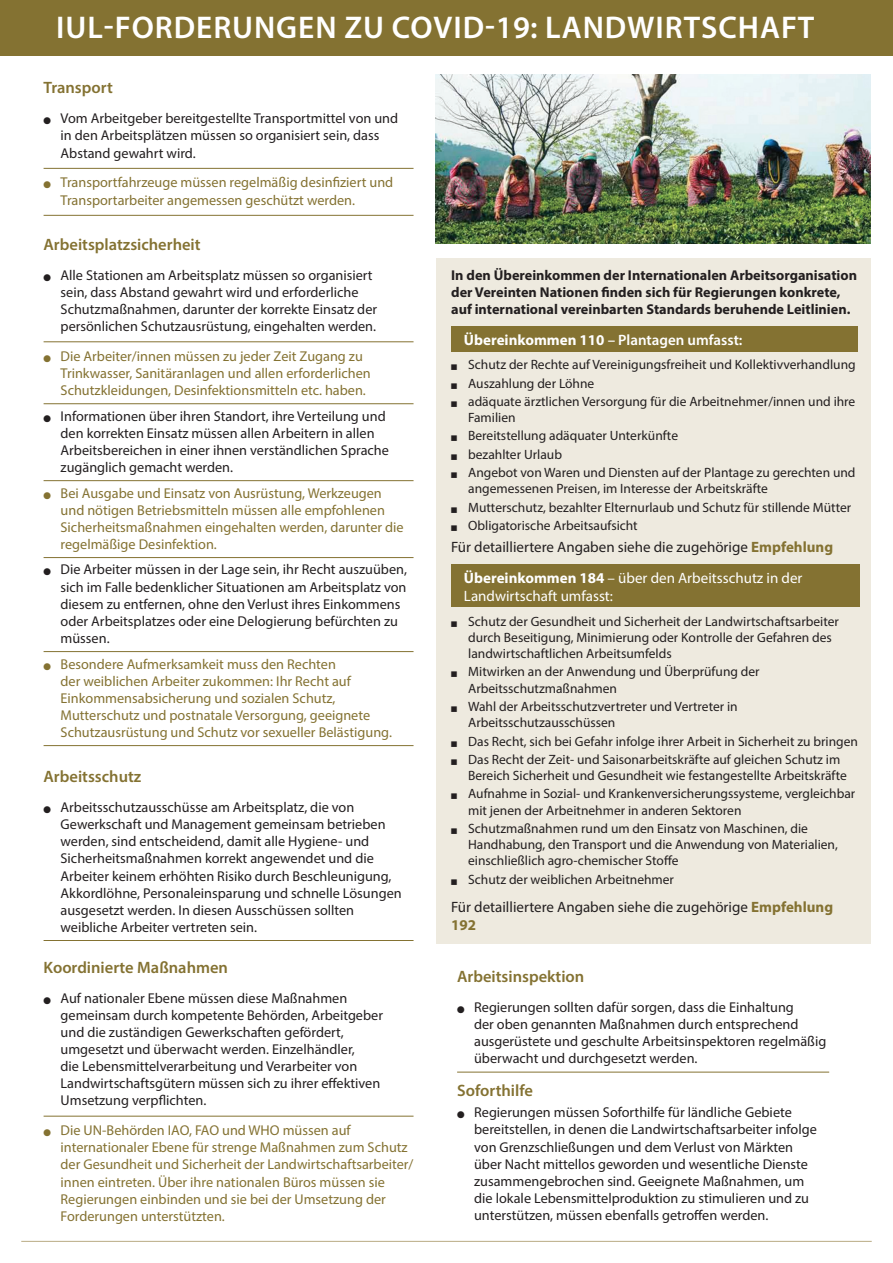
<style>
.page{position:relative;width:893px;height:1263px;background:#fff}
.page>*{position:absolute;margin:0;border:0;box-sizing:border-box;transform-origin:0 0}
.t1{font:600 31.5px "Myriad Pro";letter-spacing:.03em;color:#fff}
.t2{font:600 16.5px "Myriad Pro";color:#847232}
.t3{font:15px/30.8px "Myriad Pro";color:#231f20}
.t4{font:600 15px "Myriad Pro";color:#fff}
.t5{font:15px "Myriad Pro";color:#fff}
.t6{font:14.25px/17.1px "Myriad Pro";color:#231f20}
.t7{font:14.25px/17.1px "Myriad Pro";color:#847232}
.t8{font:700 14.25px/17.1px "Myriad Pro";color:#231f20}
.t9{font:13.5px/16.2px "Myriad Pro";color:#231f20}
.s1{font-weight:700}
.s2{font-weight:700;color:#847232}
.s3{font-weight:700;color:#fff}
.s4{color:#fff}
</style>
<div class="page">
<div style="left:437px;top:258px;width:434px;height:686px;background:#eeeadf"></div>
<hr style="left:21px;top:1241px;width:851px;height:1px;background:#b9ab84">
<div style="left:451px;top:564px;width:408px;height:43px;background:#847232"></div>
<hr style="left:44px;top:168px;width:370px;height:1px;background:#847232">
<hr style="left:44px;top:215px;width:370px;height:1px;background:#847232">
<hr style="left:44px;top:342px;width:370px;height:1px;background:#847232">
<hr style="left:44px;top:403px;width:370px;height:1px;background:#847232">
<hr style="left:44px;top:480px;width:370px;height:1px;background:#847232">
<hr style="left:44px;top:557px;width:370px;height:1px;background:#847232">
<hr style="left:44px;top:651px;width:370px;height:1px;background:#847232">
<hr style="left:44px;top:745px;width:370px;height:1px;background:#847232">
<hr style="left:44px;top:940px;width:370px;height:1px;background:#847232">
<hr style="left:44px;top:1116px;width:370px;height:1px;background:#847232">
<hr style="left:457px;top:1072px;width:372px;height:1px;background:#847232">
<div style="left:0;top:1px;width:893px;height:55px;background:#847232"></div>
<div style="left:451px;top:326px;width:407px;height:26px;background:#847232"></div>
<img style="left:436px;top:75px;width:435px;height:168px">
<h1 class="t1" style="left:56px;top:8px;width:760px">IUL-FORDERUNGEN ZU COVID-19: LANDWIRTSCHAFT</h1>
<p class="t2" style="left:44px;top:77px;width:71px">Transport</p>
<p class="t6" style="left:61px;top:110px;width:339px;text-indent:-17px">● Vom Arbeitgeber bereitgestellte Transportmittel von und in den Arbeitsplätzen müssen so organisiert sein, dass<br>Abstand gewahrt wird.</p>
<p class="t7" style="left:61px;top:174px;width:334px;text-indent:-17px">● Transportfahrzeuge müssen regelmäßig desinfiziert und<br>Transportarbeiter angemessen geschützt werden.</p>
<p class="t2" style="left:44px;top:234px;width:159px">Arbeitsplatzsicherheit</p>
<p class="t6" style="left:61px;top:266px;width:318px;text-indent:-17px">● Alle Stationen am Arbeitsplatz müssen so organisiert sein, dass Abstand gewahrt wird und erforderliche Schutzmaßnahmen, darunter der korrekte Einsatz der persönlichen Schutzausrüstung, eingehalten werden.</p>
<p class="t7" style="left:61px;top:347px;width:312px;text-indent:-17px">● Die Arbeiter/innen müssen zu jeder Zeit Zugang zu<br>Trinkwasser, Sanitäranlagen und allen erforderlichen<br>Schutzkleidungen, Desinfektionsmitteln etc. haben.</p>
<p class="t6" style="left:61px;top:407px;width:330px;text-indent:-17px">● Informationen über ihren Standort, ihre Verteilung und den korrekten Einsatz müssen allen Arbeitern in allen Arbeitsbereichen in einer ihnen verständlichen Sprache zugänglich gemacht werden.</p>
<p class="t7" style="left:61px;top:484px;width:345px;text-indent:-17px">● Bei Ausgabe und Einsatz von Ausrüstung, Werkzeugen und nötigen Betriebsmitteln müssen alle empfohlenen Sicherheitsmaßnahmen eingehalten werden, darunter die regelmäßige Desinfektion.</p>
<p class="t6" style="left:61px;top:561px;width:348px;text-indent:-17px">● Die Arbeiter müssen in der Lage sein, ihr Recht auszuüben, sich im Falle bedenklicher Situationen am Arbeitsplatz von diesem zu entfernen, ohne den Verlust ihres Einkommens oder Arbeitsplatzes oder eine Delogierung befürchten zu müssen.</p>
<p class="t7" style="left:61px;top:655px;width:333px;text-indent:-17px">● Besondere Aufmerksamkeit muss den Rechten<br>der weiblichen Arbeiter zukommen: Ihr Recht auf Einkommensabsicherung und sozialen Schutz, Mutterschutz und postnatale Versorgung, geeignete Schutzausrüstung und Schutz vor sexueller Belästigung.</p>
<p class="t2" style="left:44px;top:766px;width:99px">Arbeitsschutz</p>
<p class="t6" style="left:61px;top:798px;width:343px;text-indent:-17px">● Arbeitsschutzausschüsse am Arbeitsplatz, die von Gewerkschaft und Management gemeinsam betrieben werden, sind entscheidend, damit alle Hygiene- und Sicherheitsmaßnahmen korrekt angewendet und die Arbeiter keinem erhöhten Risiko durch Beschleunigung, Akkordlöhne, Personaleinsparung und schnelle Lösungen ausgesetzt werden. In diesen Ausschüssen sollten weibliche Arbeiter vertreten sein.</p>
<p class="t2" style="left:44px;top:957px;width:186px">Koordinierte Maßnahmen</p>
<p class="t6" style="left:61px;top:989px;width:324px;text-indent:-17px">● Auf nationaler Ebene müssen diese Maßnahmen gemeinsam durch kompetente Behörden, Arbeitgeber und die zuständigen Gewerkschaften gefördert, umgesetzt und überwacht werden. Einzelhändler,<br>die Lebensmittelverarbeitung und Verarbeiter von Landwirtschaftsgütern müssen sich zu ihrer effektiven Umsetzung verpflichten.</p>
<p class="t7" style="left:61px;top:1122px;width:354px;text-indent:-17px">● Die UN-Behörden IAO, FAO und WHO müssen auf internationaler Ebene für strenge Maßnahmen zum Schutz der Gesundheit und Sicherheit der Landwirtschaftsarbeiter/ innen eintreten. Über ihre nationalen Büros müssen sie Regierungen einbinden und sie bei der Umsetzung der Forderungen unterstützten.</p>
<p class="t8" style="left:451px;top:266px;width:407px">In den Übereinkommen der Internationalen Arbeitsorganisation der Vereinten Nationen finden sich für Regierungen konkrete, auf international vereinbarten Standards beruhende Leitlinien.</p>
<p class="t4" style="left:464px;top:330px;width:280px"><span class="s1">Übereinkommen 110</span> – Plantagen umfasst:</p>
<p class="t9" style="left:451px;top:356px;width:406px">■ Schutz der Rechte auf Vereinigungsfreiheit und Kollektivverhandlung</p>
<p class="t9" style="left:451px;top:375px;width:145px">■ Auszahlung der Löhne</p>
<p class="t9" style="left:468px;top:393px;width:389px;text-indent:-17px">■ adäquate ärztlichen Versorgung für die Arbeitnehmer/innen und ihre<br>Familien</p>
<p class="t9" style="left:451px;top:428px;width:228px">■ Bereitstellung adäquater Unterkünfte</p>
<p class="t9" style="left:451px;top:446px;width:112px">■ bezahlter Urlaub</p>
<p class="t9" style="left:468px;top:464px;width:389px;text-indent:-17px">■ Angebot von Waren und Diensten auf der Plantage zu gerechten und angemessenen Preisen, im Interesse der Arbeitskräfte</p>
<p class="t9" style="left:451px;top:499px;width:402px">■ Mutterschutz, bezahlter Elternurlaub und Schutz für stillende Mütter</p>
<p class="t9" style="left:451px;top:517px;width:188px">■ Obligatorische Arbeitsaufsicht</p>
<p class="t3" style="left:464px;top:532px;width:371px;text-indent:-13px">Für detailliertere Angaben siehe die zugehörige <span class="s2">Empfehlung<br></span><span class="s3">Übereinkommen 184</span> <span class="s4">– über den Arbeitsschutz in der</span></p>
<p class="t5" style="left:464px;top:587px;width:151px">Landwirtschaft umfasst:</p>
<p class="t9" style="left:468px;top:613px;width:372px;text-indent:-17px">■ Schutz der Gesundheit und Sicherheit der Landwirtschaftsarbeiter durch Beseitigung, Minimierung oder Kontrolle der Gefahren des landwirtschaftlichen Arbeitsumfelds</p>
<p class="t9" style="left:468px;top:664px;width:293px;text-indent:-17px">■ Mitwirken an der Anwendung und Überprüfung der<br>Arbeitsschutzmaßnahmen</p>
<p class="t9" style="left:468px;top:698px;width:271px;text-indent:-17px">■ Wahl der Arbeitsschutzvertreter und Vertreter in<br>Arbeitsschutzausschüssen</p>
<p class="t9" style="left:451px;top:733px;width:408px">■ Das Recht, sich bei Gefahr infolge ihrer Arbeit in Sicherheit zu bringen</p>
<p class="t9" style="left:468px;top:751px;width:380px;text-indent:-17px">■ Das Recht der Zeit- und Saisonarbeitskräfte auf gleichen Schutz im<br>Bereich Sicherheit und Gesundheit wie festangestellte Arbeitskräfte</p>
<p class="t9" style="left:468px;top:785px;width:389px;text-indent:-17px">■ Aufnahme in Sozial- und Krankenversicherungssysteme, vergleichbar mit jenen der Arbeitnehmer in anderen Sektoren</p>
<p class="t9" style="left:468px;top:820px;width:371px;text-indent:-17px">■ Schutzmaßnahmen rund um den Einsatz von Maschinen, die<br>Handhabung, den Transport und die Anwendung von Materialien, einschließlich agro-chemischer Stoffe</p>
<p class="t9" style="left:451px;top:871px;width:224px">■ Schutz der weiblichen Arbeitnehmer</p>
<p class="t3" style="left:451px;top:898px;width:383px;line-height:18px">Für detailliertere Angaben siehe die zugehörige <span class="s2">Empfehlung<br>192</span></p>
<p class="t2" style="left:457px;top:966px;width:129px">Arbeitsinspektion</p>
<p class="t6" style="left:474px;top:998px;width:354px;text-indent:-17px">● Regierungen sollten dafür sorgen, dass die Einhaltung<br>der oben genannten Maßnahmen durch entsprechend ausgerüstete und geschulte Arbeitsinspektoren regelmäßig überwacht und durchgesetzt werden.</p>
<p class="t2" style="left:457px;top:1080px;width:77px">Soforthilfe</p>
<p class="t6" style="left:474px;top:1104px;width:344px;text-indent:-17px">● Regierungen müssen Soforthilfe für ländliche Gebiete bereitstellen, in denen die Landwirtschaftsarbeiter infolge von Grenzschließungen und dem Verlust von Märkten über Nacht mittellos geworden und wesentliche Dienste zusammengebrochen sind. Geeignete Maßnahmen, um die lokale Lebensmittelproduktion zu stimulieren und zu unterstützen, müssen ebenfalls getroffen werden.</p>
</div>
